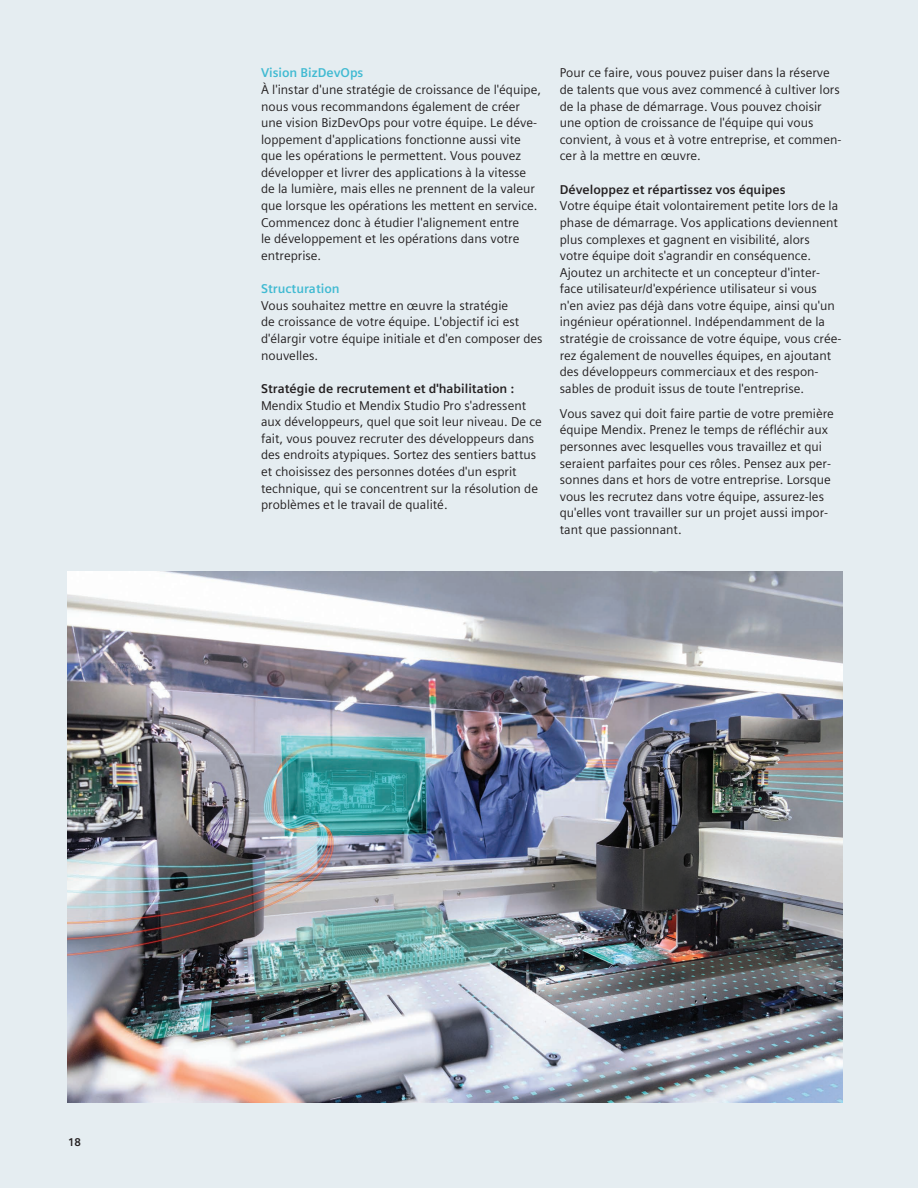
<style>
.page{position:relative;width:918px;height:1188px;background:#e5edf1}
.page>*{position:absolute;margin:0;border:0;box-sizing:border-box;transform-origin:0 0}
.Body_text_Blk__9pt_4{font:12.75px/16.5px "Siemens Sans Global";color:#231f20}
.Body_text_HEAD_black{font:700 12.75px "Siemens Sans Global";color:#231f20}
.Body_text_HEAD_lt_bl{font:700 12.75px "Siemens Sans Global";color:#41bad2}
.t1{font:700 11.25px "Siemens Sans Global";color:#231f20}
</style>
<div class="page">
<img style="left:67px;top:571px;width:775px;height:532px">
<p class="Body_text_HEAD_lt_bl" style="left:261px;top:63px;width:104px">Vision BizDevOps</p>
<p class="Body_text_Blk__9pt_4" style="left:261px;top:81px;width:282px">À l'instar d'une stratégie de croissance de l'équipe, nous vous recommandons également de créer une vision BizDevOps pour votre équipe. Le déve&shy;loppement d'applications fonctionne aussi vite que les opérations le permettent. Vous pouvez développer et livrer des applications à la vitesse de la lumière, mais elles ne prennent de la valeur que lorsque les opérations les mettent en service.<br>Commencez donc à étudier l'alignement entre<br>le développement et les opérations dans votre entreprise.</p>
<p class="Body_text_HEAD_lt_bl" style="left:261px;top:279px;width:80px">Structuration</p>
<p class="Body_text_Blk__9pt_4" style="left:261px;top:297px;width:283px">Vous souhaitez mettre en œuvre la stratégie<br>de croissance de votre équipe. L'objectif ici est d'élargir votre équipe initiale et d'en composer des nouvelles.</p>
<p class="Body_text_HEAD_black" style="left:261px;top:379px;width:255px">Stratégie de recrutement et d'habilitation :</p>
<p class="Body_text_Blk__9pt_4" style="left:261px;top:397px;width:282px">Mendix Studio et Mendix Studio Pro s'adressent aux développeurs, quel que soit leur niveau. De ce fait, vous pouvez recruter des développeurs dans des endroits atypiques. Sortez des sentiers battus et choisissez des personnes dotées d'un esprit technique, qui se concentrent sur la résolution de problèmes et le travail de qualité.</p>
<p class="Body_text_Blk__9pt_4" style="left:560px;top:65px;width:283px">Pour ce faire, vous pouvez puiser dans la réserve de talents que vous avez commencé à cultiver lors de la phase de démarrage. Vous pouvez choisir une option de croissance de l'équipe qui vous convient, à vous et à votre entreprise, et commen&shy;cer à la mettre en œuvre.</p>
<p class="Body_text_HEAD_black" style="left:560px;top:180px;width:227px">Développez et répartissez vos équipes</p>
<p class="Body_text_Blk__9pt_4" style="left:560px;top:198px;width:283px">Votre équipe était volontairement petite lors de la phase de démarrage. Vos applications deviennent plus complexes et gagnent en visibilité, alors votre équipe doit s'agrandir en conséquence.<br>Ajoutez un architecte et un concepteur d'inter&shy;face utilisateur/d'expérience utilisateur si vous n'en aviez pas déjà dans votre équipe, ainsi qu'un ingénieur opérationnel. Indépendamment de la stratégie de croissance de votre équipe, vous crée&shy;rez également de nouvelles équipes, en ajoutant des développeurs commerciaux et des respon&shy;sables de produit issus de toute l'entreprise.</p>
<p class="Body_text_Blk__9pt_4" style="left:560px;top:405px;width:276px">Vous savez qui doit faire partie de votre première équipe Mendix. Prenez le temps de réfléchir aux personnes avec lesquelles vous travaillez et qui seraient parfaites pour ces rôles. Pensez aux per&shy;sonnes dans et hors de votre entreprise. Lorsque vous les recrutez dans votre équipe, assurez-les qu'elles vont travailler sur un projet aussi impor&shy;tant que passionnant.</p>
<p class="t1" style="left:68px;top:1134px;width:14px">18</p>
</div>
